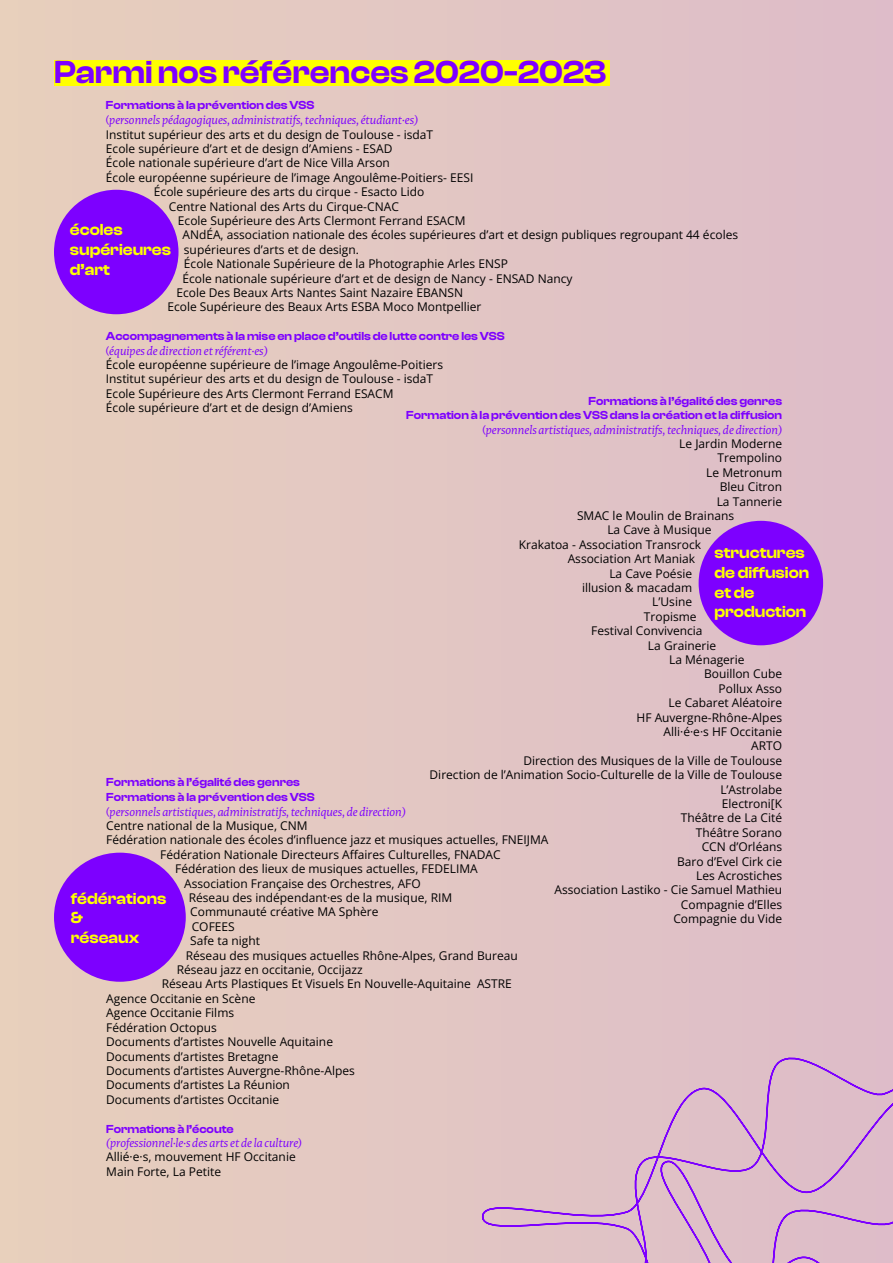
<style>
.page{position:relative;width:893px;height:1263px;background:#e3c7c3}
.page>*{position:absolute;margin:0;border:0;box-sizing:border-box;transform-origin:0 0}
.t1{font:700 33px "Clash Display Variable";color:#7d00ff}
.t2{font:600 16.5px/19.8px "Clash Display";color:#ff0}
.t3{font:12px/14.4px "Open Sans";color:#000}
.t4{font:italic 12px "Rowan";color:#7d00ff}
.t5{font:600 12px/15px "Clash Display";color:#7d00ff}
.s1{font-family:"Clash Display";font-style:normal}
</style>
<div class="page">
<svg style="left:481px;top:1024px;width:412px;height:239px"></svg>
<div style="left:54px;top:60px;width:555px;height:26px;background:#ff0"></div>
<div style="left:54px;top:190px;width:124px;height:124px;background:#7d00ff;border-radius:50%"></div>
<div style="left:54px;top:853px;width:132px;height:129px;background:#7d00ff;border-radius:50%"></div>
<div style="left:699px;top:521px;width:124px;height:124px;background:#7d00ff;border-radius:50%"></div>
<h1 class="t1" style="left:54px;top:54px;width:554px">Parmi nos références 2020-2023</h1>
<p class="t5" style="left:106px;top:98px;width:210px">Formations à la prévention des VSS</p>
<p class="t4" style="left:106px;top:113px;width:314px"><span class="s1">(</span>personnels pédagogiques, administratifs, techniques, étudiant·es)</p>
<p class="t3" style="left:106px;top:127px;width:329px">Institut supérieur des arts et du design de Toulouse - isdaT</p>
<p class="t3" style="left:106px;top:141px;width:288px">Ecole supérieure d’art et de design d’Amiens - ESAD</p>
<p class="t3" style="left:106px;top:155px;width:285px">École nationale supérieure d’art de Nice Villa Arson</p>
<p class="t3" style="left:106px;top:170px;width:369px">École européenne supérieure de l’image Angoulême-Poitiers- EESI</p>
<p class="t3" style="left:154px;top:184px;width:272px">École supérieure des arts du cirque - Esacto Lido</p>
<p class="t3" style="left:169px;top:199px;width:231px">Centre National des Arts du Cirque-CNAC</p>
<p class="t3" style="left:178px;top:213px;width:289px">Ecole Supérieure des Arts Clermont Ferrand ESACM</p>
<p class="t3" style="left:182px;top:227px;width:557px">ANdÉA, association nationale des écoles supérieures d’art et design publiques regroupant 44 écoles</p>
<p class="t3" style="left:184px;top:242px;width:176px">supérieures d’arts et de design.</p>
<p class="t3" style="left:184px;top:256px;width:326px">École Nationale Supérieure de la Photographie Arles ENSP</p>
<p class="t3" style="left:182px;top:271px;width:392px">École nationale supérieure d’art et de design de Nancy - ENSAD Nancy</p>
<p class="t3" style="left:176px;top:285px;width:288px">Ecole Des Beaux Arts Nantes Saint Nazaire EBANSN</p>
<p class="t3" style="left:167px;top:299px;width:316px">Ecole Supérieure des Beaux Arts ESBA Moco Montpellier</p>
<p class="t5" style="left:106px;top:329px;width:400px">Accompagnements à la mise en place d’outils de lutte contre les VSS</p>
<p class="t4" style="left:106px;top:343px;width:163px"><span class="s1">(</span>équipes de direction et référent·es)</p>
<p class="t3" style="left:106px;top:357px;width:339px">École européenne supérieure de l’image Angoulême-Poitiers Institut supérieur des arts et du design de Toulouse - isdaT Ecole Supérieure des Arts Clermont Ferrand ESACM<br>École supérieure d’art et de design d’Amiens</p>
<h2 class="t2" style="left:70px;top:220px;width:103px">écoles supérieures d’art</h2>
<p class="t5" style="left:406px;top:394px;width:377px;line-height:14.4px;text-align:right">Formations à l’égalité des genres<br>Formation à la prévention des VSS dans la création et la diffusion</p>
<p class="t4" style="left:482px;top:422px;width:301px"><span class="s1">(</span>personnels artistiques, administratifs, techniques, de direction)</p>
<p class="t3" style="left:679px;top:436px;width:104px">Le Jardin Moderne</p>
<p class="t3" style="left:717px;top:450px;width:66px">Trempolino</p>
<p class="t3" style="left:706px;top:465px;width:77px">Le Metronum</p>
<p class="t3" style="left:720px;top:479px;width:64px">Bleu Citron</p>
<p class="t3" style="left:717px;top:494px;width:67px">La Tannerie</p>
<p class="t3" style="left:577px;top:508px;width:159px">SMAC le Moulin de Brainans</p>
<p class="t3" style="left:607px;top:522px;width:106px">La Cave à Musique</p>
<p class="t3" style="left:519px;top:537px;width:184px">Krakatoa - Association Transrock</p>
<p class="t3" style="left:568px;top:551px;width:129px">Association Art Maniak</p>
<p class="t3" style="left:609px;top:566px;width:84px">La Cave Poésie</p>
<p class="t3" style="left:582px;top:580px;width:112px">illusion &amp; macadam</p>
<p class="t3" style="left:652px;top:594px;width:41px">L’Usine</p>
<p class="t3" style="left:644px;top:609px;width:54px">Tropisme</p>
<p class="t3" style="left:591px;top:623px;width:113px">Festival Convivencia</p>
<p class="t3" style="left:648px;top:638px;width:70px">La Grainerie</p>
<p class="t3" style="left:669px;top:652px;width:77px">La Ménagerie</p>
<p class="t3" style="left:704px;top:666px;width:80px">Bouillon Cube</p>
<p class="t3" style="left:719px;top:681px;width:65px">Pollux Asso</p>
<p class="t3" style="left:668px;top:695px;width:115px">Le Cabaret Aléatoire</p>
<p class="t3" style="left:636px;top:710px;width:147px">HF Auvergne-Rhône-Alpes</p>
<p class="t3" style="left:664px;top:724px;width:120px">Alli·é·e·s HF Occitanie</p>
<p class="t3" style="left:751px;top:738px;width:32px">ARTO</p>
<p class="t3" style="left:523px;top:753px;width:260px">Direction des Musiques de la Ville de Toulouse</p>
<p class="t3" style="left:430px;top:767px;width:354px">Direction de l’Animation Socio-Culturelle de la Ville de Toulouse</p>
<p class="t3" style="left:720px;top:782px;width:63px">L’Astrolabe</p>
<p class="t3" style="left:722px;top:796px;width:62px">Electroni[K</p>
<p class="t3" style="left:681px;top:810px;width:103px">Théâtre de La Cité</p>
<p class="t3" style="left:696px;top:825px;width:88px">Théâtre Sorano</p>
<p class="t3" style="left:702px;top:839px;width:82px">CCN d’Orléans</p>
<p class="t3" style="left:677px;top:854px;width:107px">Baro d’Evel Cirk cie</p>
<p class="t3" style="left:696px;top:868px;width:87px">Les Acrostiches</p>
<p class="t3" style="left:555px;top:882px;width:229px">Association Lastiko - Cie Samuel Mathieu</p>
<p class="t3" style="left:681px;top:897px;width:103px">Compagnie d’Elles</p>
<p class="t3" style="left:673px;top:911px;width:110px">Compagnie du Vide</p>
<h2 class="t2" style="left:714px;top:543px;width:96px">structures de diffusion et de production</h2>
<p class="t5" style="left:106px;top:774px;width:210px">Formations à l’égalité des genres<br>Formations à la prévention des VSS</p>
<p class="t4" style="left:106px;top:804px;width:301px"><span class="s1">(</span>personnels artistiques, administratifs, techniques, de direction)</p>
<p class="t3" style="left:106px;top:818px;width:203px">Centre national de la Musique, CNM</p>
<p class="t3" style="left:106px;top:833px;width:444px">Fédération nationale des écoles d’influence jazz et musiques actuelles, FNEIJMA</p>
<p class="t3" style="left:160px;top:847px;width:342px">Fédération Nationale Directeurs Affaires Culturelles, FNADAC</p>
<p class="t3" style="left:175px;top:861px;width:304px">Fédération des lieux de musiques actuelles, FEDELIMA</p>
<p class="t3" style="left:184px;top:876px;width:238px">Association Française des Orchestres, AFO</p>
<p class="t3" style="left:189px;top:890px;width:265px">Réseau des indépendant·es de la musique, RIM</p>
<p class="t3" style="left:190px;top:905px;width:190px">Communauté créative MA Sphère</p>
<p class="t3" style="left:192px;top:919px;width:45px">COFEES</p>
<p class="t3" style="left:190px;top:933px;width:71px">Safe ta night</p>
<p class="t3" style="left:186px;top:948px;width:334px">Réseau des musiques actuelles Rhône-Alpes, Grand Bureau</p>
<p class="t3" style="left:177px;top:962px;width:187px">Réseau jazz en occitanie, Occijazz</p>
<p class="t3" style="left:162px;top:977px;width:352px">Réseau Arts Plastiques Et Visuels En Nouvelle-Aquitaine ASTRE</p>
<p class="t3" style="left:106px;top:991px;width:151px">Agence Occitanie en Scène</p>
<p class="t3" style="left:106px;top:1005px;width:129px">Agence Occitanie Films</p>
<p class="t3" style="left:106px;top:1020px;width:112px">Fédération Octopus</p>
<p class="t3" style="left:106px;top:1034px;width:228px">Documents d’artistes Nouvelle Aquitaine</p>
<p class="t3" style="left:106px;top:1049px;width:174px">Documents d’artistes Bretagne</p>
<p class="t3" style="left:106px;top:1063px;width:250px">Documents d’artistes Auvergne-Rhône-Alpes</p>
<p class="t3" style="left:106px;top:1077px;width:185px">Documents d’artistes La Réunion</p>
<p class="t3" style="left:106px;top:1092px;width:175px">Documents d’artistes Occitanie</p>
<p class="t5" style="left:106px;top:1121px;width:129px">Formations à l’écoute</p>
<p class="t4" style="left:106px;top:1135px;width:197px">(professionnel·le·s des arts et de la culture)</p>
<p class="t3" style="left:106px;top:1149px;width:191px">Allié·e·s, mouvement HF Occitanie<br>Main Forte, La Petite</p>
<h2 class="t2" style="left:71px;top:888px;width:97px">fédérations &amp;<br>réseaux</h2>
</div>
